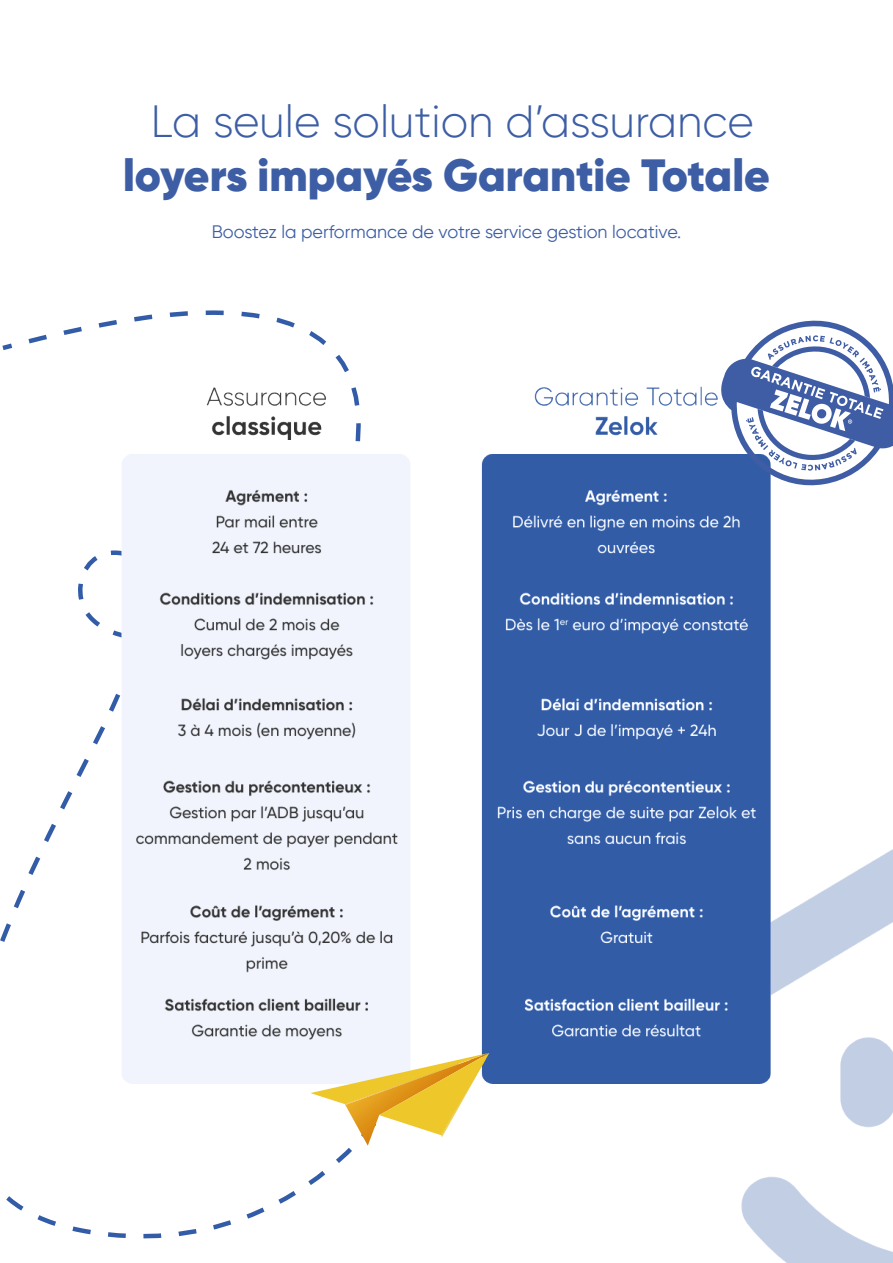
<style>
.page{position:relative;width:893px;height:1263px;background:#fff}
.page>*{position:absolute;margin:0;border:0;box-sizing:border-box;transform-origin:0 0}
.t1{font:900 45px "Gilroy";color:#3d5ea5}
.t2{font:300 45px "Gilroy";color:#3d5ea5}
.t3{font:18px "Gilroy";color:#3d5ea5}
</style>
<div class="page">
<svg style="left:28px;top:310px;width:296px;height:30px"></svg>
<svg style="left:0;top:340px;width:349px;height:895px"></svg>
<img style="left:671px;top:849px;width:222px;height:414px">
<img style="left:98px;top:383px;width:697px;height:700px">
<svg style="left:718px;top:320px;width:175px;height:168px"></svg>
<svg style="left:103px;top:1053px;width:386px;height:186px"></svg>
<img style="left:346px;top:1104px;width:95px;height:1px">
<img style="left:345px;top:1063px;width:96px;height:41px">
<img style="left:441px;top:1059px;width:45px;height:76px">
<h1 class="t2" style="left:151px;top:102px;width:604px">La seule solution d’assurance</h1>
<h1 class="t1" style="left:123px;top:156px;width:648px">loyers impayés Garantie Totale</h1>
<p class="t3" style="left:212px;top:224px;width:471px">Boostez la performance de votre service gestion locative.</p>
</div>
